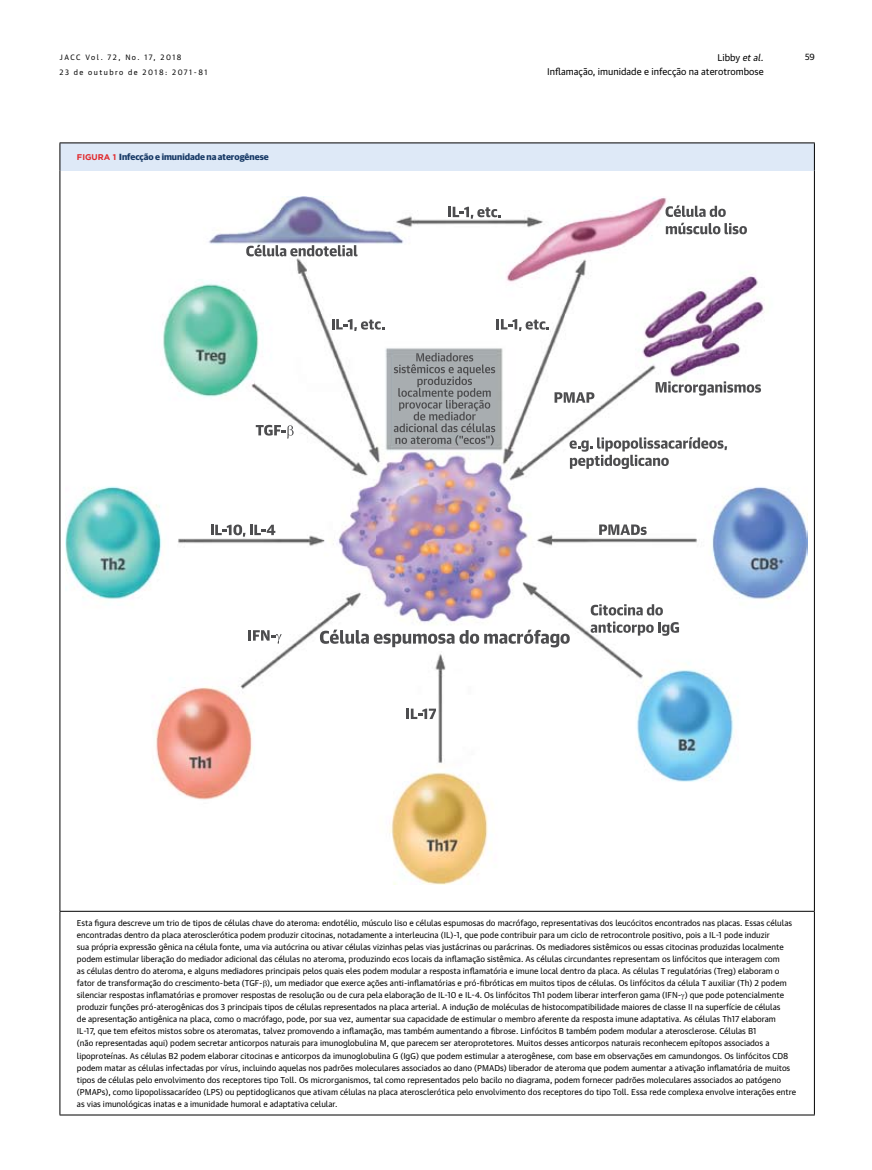
<style>
.page{position:relative;width:872px;height:1170px;background:#fff}
.page>*{position:absolute;margin:0;border:0;box-sizing:border-box;transform-origin:0 0}
.t1{font:9.45px/14.2px "Guardian Sans Text";color:#000;text-align:right}
.t2{font:700 9px "Guardian Sans";color:#183a66}
.t3{font:9px "Guardian Sans";color:#000}
.t4{font:8.25px/12px "Guardian Sans Text";color:#000}
.t5{font:7.5px/15px "Guardian Sans Text";letter-spacing:.2em;color:#000}
.s1{font-style:italic}
.s2{font-family:"Gotham";font-size:8.25px;color:#e12a2d}
</style>
<div class="page">
<div style="left:60px;top:143px;width:754px;height:27px;background:#dee9f7"></div>
<hr style="left:60px;top:170px;width:1px;height:740px;background:#000">
<hr style="left:814px;top:170px;width:1px;height:740px;background:#000">
<hr style="left:60px;top:142px;width:754px;height:1px;background:#000">
<svg style="left:60px;top:143px;width:1px;height:27px"></svg>
<svg style="left:814px;top:143px;width:1px;height:27px"></svg>
<hr style="left:60px;top:910px;width:754px;height:1px;background:#000">
<hr style="left:60px;top:911px;width:1px;height:203px;background:#000">
<hr style="left:814px;top:911px;width:1px;height:203px;background:#000">
<hr style="left:60px;top:1114px;width:754px;height:1px;background:#000">
<img style="left:65px;top:197px;width:742px;height:687px">
<svg style="left:448px;top:207px;width:53px;height:12px"></svg>
<svg style="left:496px;top:319px;width:53px;height:12px"></svg>
<svg style="left:332px;top:319px;width:52px;height:12px"></svg>
<svg style="left:246px;top:245px;width:111px;height:11px"></svg>
<svg style="left:256px;top:425px;width:37px;height:13px"></svg>
<svg style="left:248px;top:630px;width:34px;height:13px"></svg>
<svg style="left:211px;top:524px;width:64px;height:12px"></svg>
<svg style="left:406px;top:708px;width:30px;height:11px"></svg>
<svg style="left:320px;top:629px;width:250px;height:18px"></svg>
<svg style="left:554px;top:392px;width:40px;height:10px"></svg>
<svg style="left:655px;top:381px;width:106px;height:14px"></svg>
<svg style="left:569px;top:437px;width:158px;height:32px"></svg>
<svg style="left:599px;top:524px;width:47px;height:11px"></svg>
<svg style="left:591px;top:604px;width:72px;height:11px"></svg>
<svg style="left:590px;top:621px;width:89px;height:14px"></svg>
<svg style="left:665px;top:205px;width:60px;height:12px"></svg>
<svg style="left:666px;top:223px;width:81px;height:11px"></svg>
<svg style="left:394px;top:353px;width:101px;height:92px;background:#93979a"></svg>
<p class="t5" style="left:60px;top:49px;width:149px">JACC Vol. 72, No. 17, 2018<br>23 de outubro de 2018: 2071-81</p>
<p class="t1" style="left:547px;top:50px;width:218px">Libby <span class="s1">et al.<br></span>Inflamação, imunidade e infecção na aterotrombose</p>
<p class="t3" style="left:805px;top:50px;width:11px">59</p>
<p class="t2" style="left:77px;top:150px;width:193px"><span class="s2">FIGURA 1</span> Infecção e imunidade na aterogênese</p>
<p class="t4" style="left:77px;top:916px;width:721px">Esta figura descreve um trio de tipos de células chave do ateroma: endotélio, músculo liso e células espumosas do macrófago, representativas dos leucócitos encontrados nas placas. Essas células encontradas dentro da placa aterosclerótica podem produzir citocinas, notadamente a interleucina (IL)-1, que pode contribuir para um ciclo de retrocontrole positivo, pois a IL-1 pode induzir<br>sua própria expressão gênica na célula fonte, uma via autócrina ou ativar células vizinhas pelas vias justácrinas ou parácrinas. Os mediadores sistêmicos ou essas citocinas produzidas localmente podem estimular liberação do mediador adicional das células no ateroma, produzindo ecos locais da inflamação sistêmica. As células circundantes representam os linfócitos que interagem com<br>as células dentro do ateroma, e alguns mediadores principais pelos quais eles podem modular a resposta inflamatória e imune local dentro da placa. As células T regulatórias (Treg) elaboram o fator de transformação do crescimento-beta (TGF- ), um mediador que exerce ações anti-inflamatórias e pró-fibróticas em muitos tipos de células. Os linfócitos da célula T auxiliar (Th) 2 podem silenciar respostas inflamatórias e promover respostas de resolução ou de cura pela elaboração de IL-10 e IL-4. Os linfócitos Th1 podem liberar interferon gama (IFN- ) que pode potencialmente produzir funções pró-aterogênicas dos 3 principais tipos de células representados na placa arterial. A indução de moléculas de histocompatibilidade maiores de classe II na superfície de células<br>de apresentação antigênica na placa, como o macrófago, pode, por sua vez, aumentar sua capacidade de estimular o membro aferente da resposta imune adaptativa. As células Th17 elaboram IL-17, que tem efeitos mistos sobre os ateromatas, talvez promovendo a inflamação, mas também aumentando a fibrose. Linfócitos B também podem modular a aterosclerose. Células B1<br>(não representadas aqui) podem secretar anticorpos naturais para imunoglobulina M, que parecem ser ateroprotetores. Muitos desses anticorpos naturais reconhecem epítopos associados a lipoproteínas. As células B2 podem elaborar citocinas e anticorpos da imunoglobulina G (IgG) que podem estimular a aterogênese, com base em observações em camundongos. Os linfócitos CD8 podem matar as células infectadas por vírus, incluindo aquelas nos padrões moleculares associados ao dano (PMADs) liberador de ateroma que podem aumentar a ativação inflamatória de muitos tipos de células pelo envolvimento dos receptores tipo Toll. Os microrganismos, tal como representados pelo bacilo no diagrama, podem fornecer padrões moleculares associados ao patógeno (PMAPs), como lipopolissacarídeo (LPS) ou peptidoglicanos que ativam células na placa aterosclerótica pelo envolvimento dos receptores do tipo Toll. Essa rede complexa envolve interações entre as vias imunológicas inatas e a imunidade humoral e adaptativa celular.</p>
</div>
